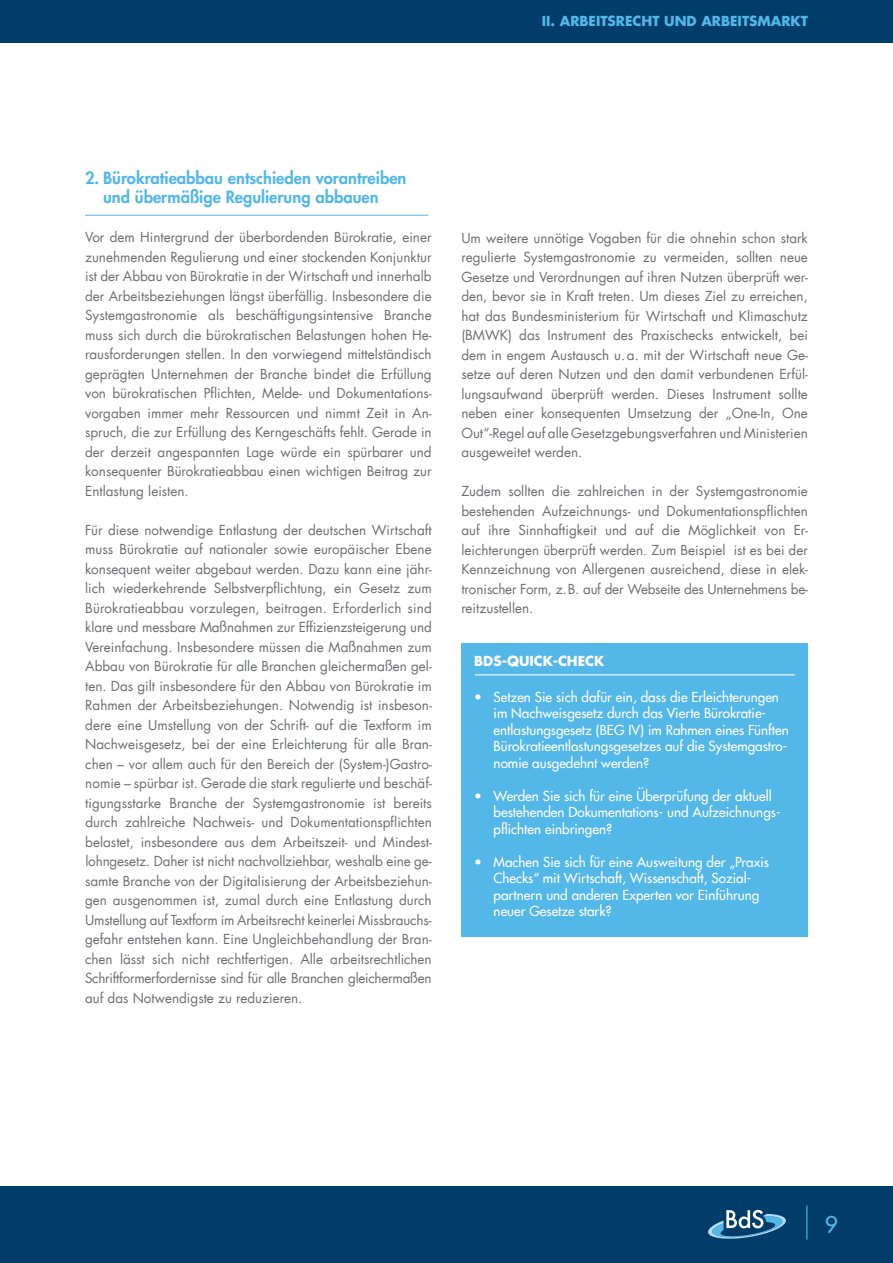
<style>
.page{position:relative;width:893px;height:1263px;background:#fff}
.page>*{position:absolute;margin:0;border:0;box-sizing:border-box;transform-origin:0 0}
.t1{font:500 22.5px "Futura Com";color:#53b7e8}
.t2{font:800 16.5px/19.5px "Futura Com";color:#53b7e8;text-align:center}
.t3{font:13.5px/19.5px "Futura Com";color:#6d6e71;text-align:justify}
.t4{font:500 13.5px/16.5px "Futura Com";color:#fff}
.t5{font:700 13.5px "Futura Com";color:#53b7e8}
.t6{font:700 13.5px "Futura Com";color:#fff}
</style>
<div class="page">
<div style="left:0;top:1186px;width:893px;height:77px;background:#003d6a"></div>
<div style="left:0;top:0;width:893px;height:43px;background:#003d6a"></div>
<svg style="left:708px;top:1210px;width:78px;height:29px"></svg>
<hr style="left:806px;top:1205px;width:1px;height:34px;background:#53b7e8">
<div style="left:461px;top:676px;width:347px;height:260px;background:#53b7e8"></div>
<hr style="left:85px;top:215px;width:343px;height:1px;background:#53b7e8">
<div style="left:461px;top:643px;width:347px;height:33px;background:#53b7e8"></div>
<hr style="left:475px;top:674px;width:320px;height:1px;background:#fff">
<p class="t5" style="left:542px;top:11px;width:268px">II. ARBEITSRECHT UND ARBEITSMARKT</p>
<p class="t2" style="left:85px;top:167px;width:323px">2. Bürokratieabbau entschieden vorantreiben und übermäßige Regulierung abbauen</p>
<p class="t3" style="left:85px;top:227px;width:348px">Vor dem Hintergrund der überbordenden Bürokratie, einer zunehmenden Regulierung und einer stockenden Konjunktur ist der Abbau von Bürokratie in der Wirtschaft und innerhalb der Arbeitsbeziehungen längst überfällig. Insbesondere die Systemgastronomie als beschäftigungsintensive Branche muss sich durch die bürokratischen Belastungen hohen He&shy;raus-forderungen stellen. In den vorwiegend mittelstän-disch geprägten Unternehmen der Branche bindet die Erfüllung von bürokratischen Pflichten, Melde- und Dokumen-tations&shy;vorgaben immer mehr Ressourcen und nimmt Zeit in An&shy;spruch, die zur Erfüllung des Kerngeschäfts fehlt. Gerade in der derzeit angespannten Lage würde ein spürbarer und konsequenter Bürokratieabbau einen wichtigen Beitrag zur Entlastung leisten.</p>
<p class="t3" style="left:85px;top:520px;width:348px">Für diese notwendige Entlastung der deutschen Wirtschaft muss Bürokratie auf nationaler sowie europäischer Ebene konsequent weiter abgebaut werden. Dazu kann eine jähr&shy;lich wiederkehrende Selbstverpflichtung, ein Gesetz zum Bürokratieabbau vorzulegen, beitragen. Erforderlich sind klare und messbare Maßnahmen zur Effizienzsteigerung und Vereinfachung. Insbesondere müssen die Maßnahmen zum Abbau von Bürokratie für alle Branchen gleichermaßen gel&shy;ten. Das gilt insbesondere für den Abbau von Bürokratie im Rahmen der Arbeitsbeziehungen. Notwendig ist insbe-son&shy;dere eine Umstellung von der Schrift- auf die Textform im Nachweisgesetz, bei der eine Erleichterung für alle Bran&shy;chen – vor allem auch für den Bereich der (System-)Gastro&shy;nomie – spürbar ist. Gerade die stark regulierte und beschäf&shy;tigungsstarke Branche der Systemgastronomie ist bereits durch zahlreiche Nachweis- und Dokumentations-pflichten be-las-tet, insbesondere aus dem Arbeitszeit- und Mindest&shy;lohngesetz. Daher ist nicht nachvollziehbar, weshalb eine ge&shy;sam-te Branche von der Digitalisierung der Arbeitsbezieh-un&shy;gen ausgenommen ist, zumal durch eine Entlastung durch Um-stellung auf Textform im Arbeitsrecht keinerlei Miss-brauchs--gefahr entstehen kann. Eine Ungleichbehandlung der Bran&shy;chen lässt sich nicht rechtfertigen. Alle ar-beits-recht-li-chen Schrift-formerfordernisse sind für alle Bran-chen gleicher-ma-ßen auf das Notwendigste zu reduzieren.</p>
<p class="t3" style="left:461px;top:228px;width:348px">Um weitere unnötige Vogaben für die ohnehin schon stark regulierte Systemgastronomie zu vermeiden, sollten neue Gesetze und Verordnungen auf ihren Nutzen überprüft wer&shy;den, bevor sie in Kraft treten. Um dieses Ziel zu errei-chen, hat das Bundesministerium für Wirtschaft und Klimaschutz (BMWK) das Instrument des Praxischecks entwickelt, bei dem in engem Austausch u.a. mit der Wirtschaft neue Ge&shy;setze auf deren Nutzen und den damit verbundenen Erfül&shy;lungsaufwand überprüft werden. Dieses Instrument sollte neben einer konsequenten Umsetzung der „One-In, One Out“-Regel auf alle Gesetzgebungsverfahren und Ministerien ausgeweitet werden.</p>
<p class="t3" style="left:461px;top:481px;width:348px">Zudem sollten die zahlreichen in der Systemgastronomie bestehenden Aufzeichnungs- und Dokumentationspflichten auf ihre Sinnhaftigkeit und auf die Möglichkeit von Er&shy;leichterungen überprüft werden. Zum Beispiel ist es bei der Kenn-zeich-nung von Allergenen ausreichend, diese in elek&shy;tro-ni-scher Form, z.B. auf der Webseite des Unternehmens be&shy;reitzustellen.</p>
<p class="t6" style="left:474px;top:651px;width:132px">BDS-QUICK-CHECK</p>
<p class="t4" style="left:494px;top:688px;width:297px;text-indent:-19px">• Setzen Sie sich dafür ein, dass die Erleichterungen im Nachweisgesetz durch das Vierte Bürokratie&shy;entlastungsgesetz (BEG IV) im Rahmen eines Fünften Bürokratieentlastungsgesetzes auf die Systemgastro&shy;nomie ausgedehnt werden?</p>
<p class="t4" style="left:494px;top:787px;width:288px;text-indent:-19px">• Werden Sie sich für eine Überprüfung der aktuell bestehenden Dokumentations- und Aufzeichnungs&shy;pflichten einbringen?</p>
<p class="t4" style="left:494px;top:853px;width:277px;text-indent:-19px">• Machen Sie sich für eine Ausweitung der „Praxis Checks“ mit Wirtschaft, Wissenschaft, Sozial&shy;partnern und anderen Experten vor Einführung neuer Gesetze stark?</p>
<h1 class="t1" style="left:825px;top:1207px;width:15px">9</h1>
</div>
